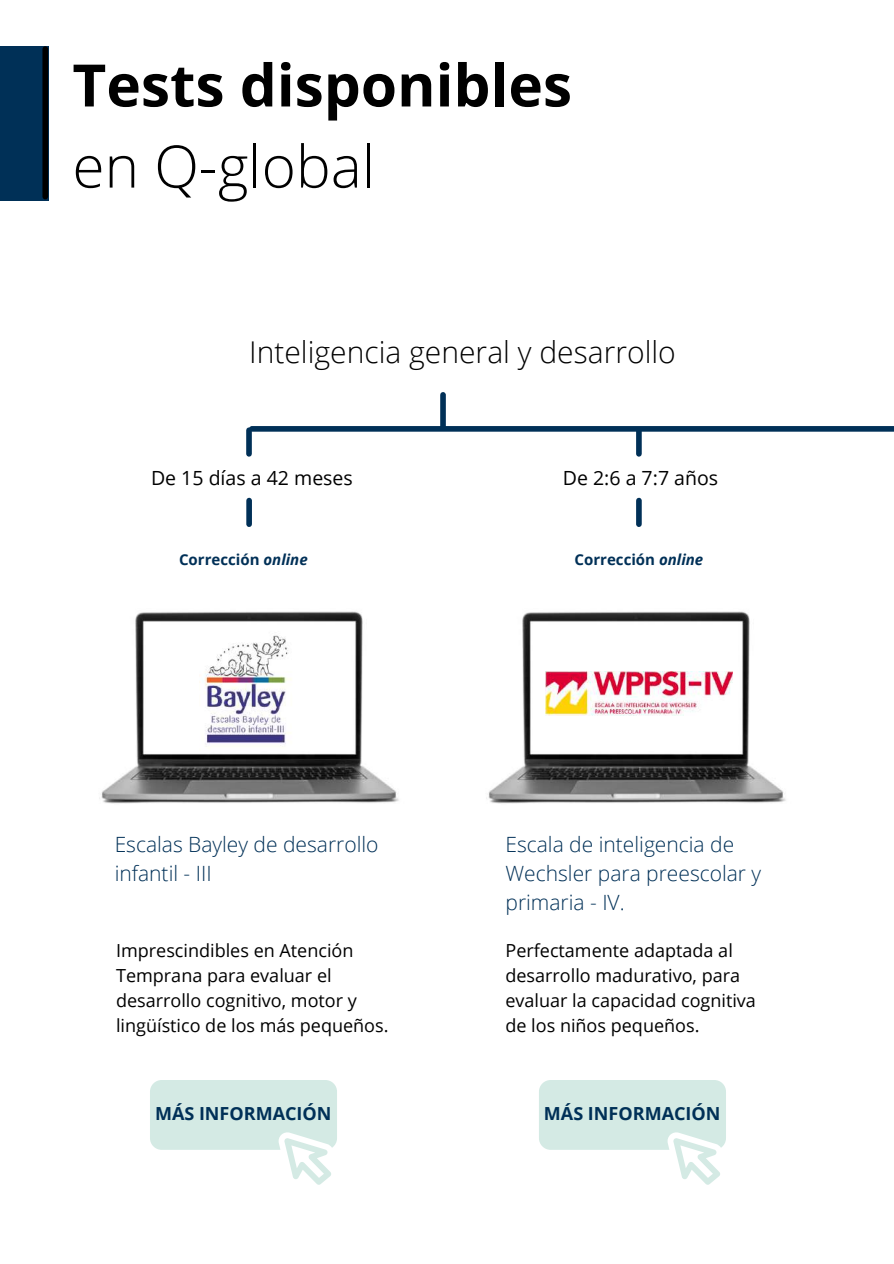
<style>
.page{position:relative;width:894px;height:1264px;background:#fff}
.page>*{position:absolute;margin:0;border:0;box-sizing:border-box;transform-origin:0 0}
.t1{font:700 58.5px "Open Sans";color:#000}
.t2{font:300 58.5px "Open Sans";color:#000}
.t3{font:300 30px "Open Sans";color:#000}
.t4{font:300 21px/29.2px "Open Sans";color:#003057}
.t5{font:19.5px "Open Sans";color:#000}
.t6{font:18px/24.8px "Open Sans";color:#000}
.t7{font:700 18px "Open Sans";color:#003057}
.t8{font:700 15px "Open Sans";color:#003057}
.s1{font-style:italic}
</style>
<div class="page">
<div style="left:440px;top:395px;width:5px;height:32px;background:#003057"></div>
<div style="left:252px;top:426px;width:641px;height:5px;background:#003057"></div>
<div style="left:246px;top:430px;width:6px;height:24px;background:#003057"></div>
<div style="left:636px;top:430px;width:5px;height:24px;background:#003057"></div>
<div style="left:636px;top:500px;width:5px;height:24px;background:#003057"></div>
<div style="left:246px;top:500px;width:6px;height:24px;background:#003057"></div>
<img style="left:99px;top:611px;width:300px;height:193px">
<img style="left:486px;top:611px;width:300px;height:193px">
<div style="left:0;top:46px;width:48px;height:154px;background:#003057"></div>
<div style="left:42px;top:49px;width:6px;height:148px;background:#000"></div>
<img style="left:199px;top:625px;width:95px;height:125px">
<img style="left:545px;top:671px;width:187px;height:44px">
<svg style="left:150px;top:1080px;width:187px;height:104px"></svg>
<svg style="left:539px;top:1080px;width:186px;height:104px"></svg>
<h1 class="t1" style="left:72px;top:44px;width:501px">Tests disponibles</h1>
<h1 class="t2" style="left:72px;top:125px;width:304px">en Q-global</h1>
<h2 class="t3" style="left:249px;top:331px;width:428px">Inteligencia general y desarrollo</h2>
<p class="t5" style="left:151px;top:464px;width:203px">De 15 días a 42 meses</p>
<p class="t5" style="left:562px;top:464px;width:157px">De 2:6 a 7:7 años</p>
<p class="t8" style="left:179px;top:549px;width:130px">Corrección <span class="s1">online</span></p>
<p class="t8" style="left:574px;top:549px;width:130px">Corrección <span class="s1">online</span></p>
<p class="t4" style="left:115px;top:829px;width:265px">Escalas Bayley de desarrollo infantil - III</p>
<p class="t4" style="left:505px;top:828px;width:257px">Escala de inteligencia de<br>Wechsler para preescolar y primaria - IV.</p>
<p class="t6" style="left:116px;top:937px;width:274px">Imprescindibles en Atención<br>Temprana para evaluar el desarrollo cognitivo, motor y lingüístico de los más pequeños.</p>
<p class="t6" style="left:505px;top:937px;width:252px">Perfectamente adaptada al desarrollo madurativo, para evaluar la capacidad cognitiva de los niños pequeños.</p>
<p class="t7" style="left:155px;top:1101px;width:178px">MÁS INFORMACIÓN</p>
<p class="t7" style="left:544px;top:1101px;width:178px">MÁS INFORMACIÓN</p>
</div>
